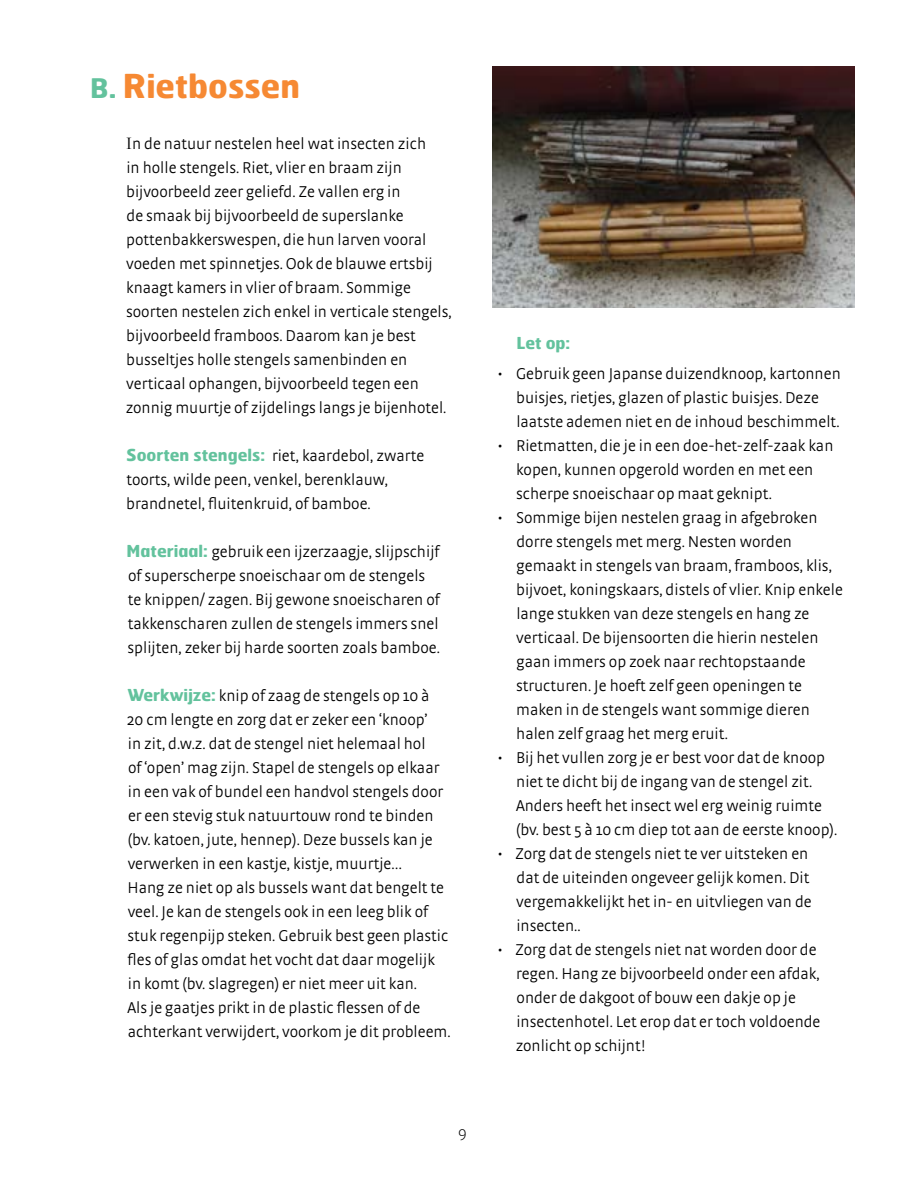
<style>
.page{position:relative;width:918px;height:1188px;background:#fff}
.page>*{position:absolute;margin:0;border:0;box-sizing:border-box;transform-origin:0 0}
.t1{font:700 33px "Hermes FB";color:#f68933}
.t2{font:300 16.5px/24px "Strada OT";color:#000101}
.t3{font:700 16.5px "Hermes FB";color:#63c29d}
.t4{font:100 16.5px "Bree";color:#000}
.s1{font-size:27px;color:#63c29d}
.s2{font-family:"Miller Display";color:#000}
.s3{font-family:"Hermes FB";font-weight:700;color:#63c29d}
</style>
<div class="page">
<img style="left:493px;top:66px;width:362px;height:242px">
<h1 class="t1" style="left:90px;top:64px;width:211px"><span class="s1">B.</span> Rietbossen</h1>
<p class="t2" style="left:126px;top:131px;width:328px"><span class="s2">I</span>n de natuur nestelen heel wat insecten zich<br>in holle stengels. Riet, vlier en braam zijn bijvoorbeeld zeer geliefd. Ze vallen erg in<br>de smaak bij bijvoorbeeld de superslanke pottenbakkerswespen, die hun larven vooral voeden met spinnetjes. Ook de blauwe ertsbij knaagt kamers in vlier of braam. Sommige soorten nestelen zich enkel in verticale stengels, bijvoorbeeld framboos. Daarom kan je best busseltjes holle stengels samenbinden en verticaal ophangen, bijvoorbeeld tegen een zonnig muurtje of zijdelings langs je bijenhotel.</p>
<p class="t2" style="left:126px;top:443px;width:300px"><span class="s3">Soorten stengels:</span> riet, kaardebol, zwarte toorts, wilde peen, venkel, berenklauw, brandnetel, fluitenkruid, of bamboe.</p>
<p class="t2" style="left:127px;top:539px;width:315px"><span class="s3">Materiaal:</span> gebruik een ijzerzaagje, slijpschijf of superscherpe snoeischaar om de stengels te knippen/ zagen. Bij gewone snoeischaren of takkenscharen zullen de stengels immers snel splijten, zeker bij harde soorten zoals bamboe.</p>
<p class="t2" style="left:127px;top:683px;width:325px"><span class="s3">Werkwijze:</span> knip of zaag de stengels op 10 à<br>20 cm lengte en zorg dat er zeker een ‘knoop’<br>in zit, d.w.z. dat de stengel niet helemaal hol<br>of ‘open’ mag zijn. Stapel de stengels op elkaar in een vak of bundel een handvol stengels door er een stevig stuk natuurtouw rond te binden (bv. katoen, jute, hennep). Deze bussels kan je verwerken in een kastje, kistje, muurtje…<br>Hang ze niet op als bussels want dat bengelt te veel. Je kan de stengels ook in een leeg blik of stuk regenpijp steken. Gebruik best geen plastic fles of glas omdat het vocht dat daar mogelijk in komt (bv. slagregen) er niet meer uit kan.<br>Als je gaatjes prikt in de plastic flessen of de achterkant verwijdert, voorkom je dit probleem.</p>
<p class="t4" style="left:458px;top:1126px;width:10px">9</p>
<p class="t3" style="left:517px;top:332px;width:55px">Let op:</p>
<p class="t2" style="left:516px;top:362px;width:326px;text-indent:-19px">• Gebruik geen Japanse duizendknoop, kartonnen buisjes, rietjes, glazen of plastic buisjes. Deze laatste ademen niet en de inhoud beschimmelt.</p>
<p class="t2" style="left:516px;top:434px;width:319px;text-indent:-19px">• Rietmatten, die je in een doe-het-zelf-zaak kan kopen, kunnen opgerold worden en met een scherpe snoeischaar op maat geknipt.</p>
<p class="t2" style="left:516px;top:506px;width:328px;text-indent:-19px">• Sommige bijen nestelen graag in afgebroken dorre stengels met merg. Nesten worden gemaakt in stengels van braam, framboos, klis, bijvoet, koningskaars, distels of vlier. Knip enkele lange stukken van deze stengels en hang ze verticaal. De bijensoorten die hierin nestelen gaan immers op zoek naar rechtopstaande structuren. Je hoeft zelf geen openingen te maken in de stengels want sommige dieren halen zelf graag het merg eruit.</p>
<p class="t2" style="left:516px;top:746px;width:323px;text-indent:-18px">• Bij het vullen zorg je er best voor dat de knoop niet te dicht bij de ingang van de stengel zit.<br>Anders heeft het insect wel erg weinig ruimte (bv. best 5 à 10 cm diep tot aan de eerste knoop).</p>
<p class="t2" style="left:516px;top:842px;width:297px;text-indent:-19px">• Zorg dat de stengels niet te ver uitsteken en dat de uiteinden ongeveer gelijk komen. Dit vergemakkelijkt het in- en uitvliegen van de insecten..</p>
<p class="t2" style="left:516px;top:938px;width:306px;text-indent:-18px">• Zorg dat de stengels niet nat worden door de regen. Hang ze bijvoorbeeld onder een afdak, onder de dakgoot of bouw een dakje op je insectenhotel. Let erop dat er toch voldoende zonlicht op schijnt!</p>
</div>
